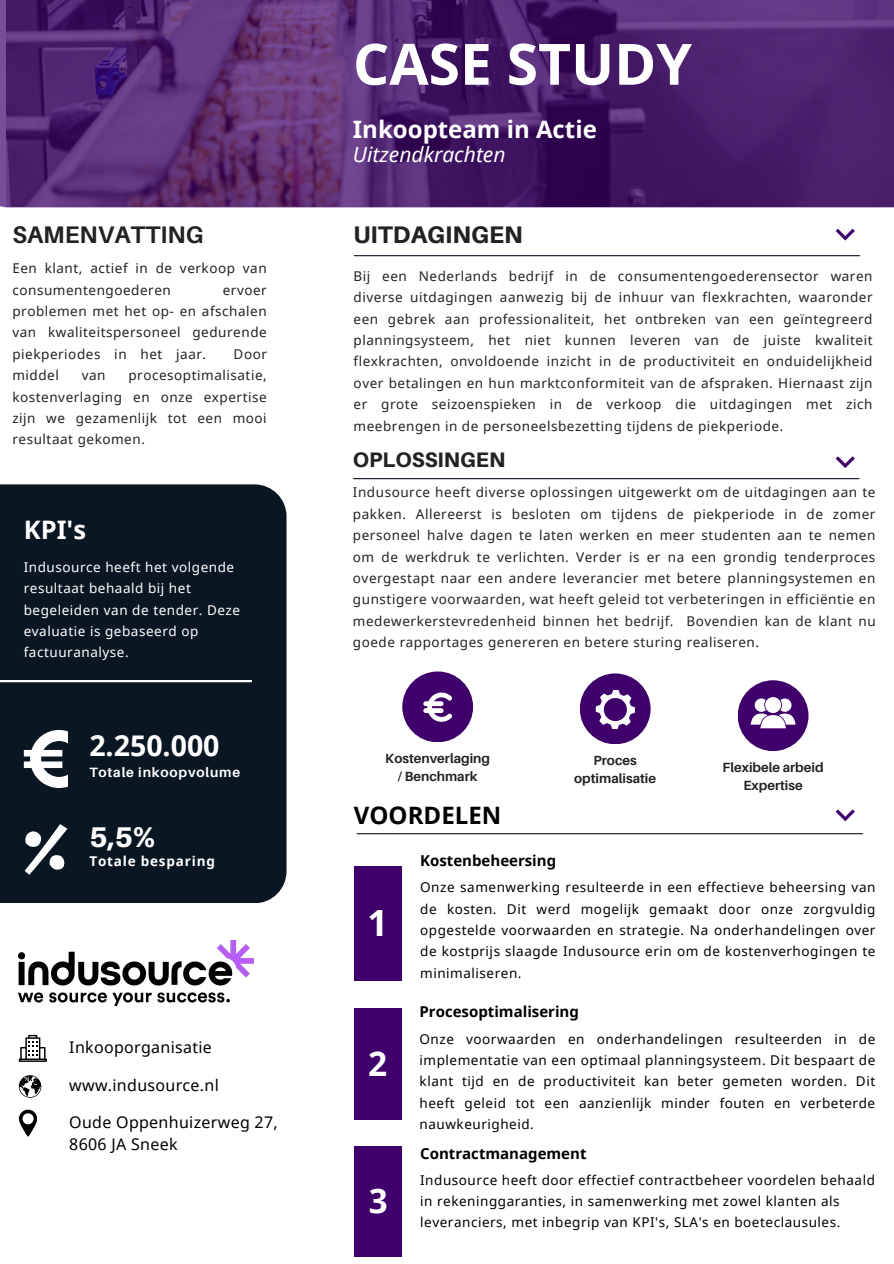
<style>
.page{position:relative;width:894px;height:1264px;background:#fff}
.page>*{position:absolute;margin:0;border:0;box-sizing:border-box;transform-origin:0 0}
.t1{font:700 57px "Noto Sans";color:#fff}
.t2{font:700 36.15px "Noto Sans";color:#fff}
.t3{font:700 33.45px "Noto Sans";color:#fff}
.t4{font:700 33.15px "Noto Sans";color:#fff}
.t5{font:700 28.5px "Noto Sans";color:#fff}
.t6{font:800 28.5px "Aileron";color:#fff}
.t7{font:700 25.5px "Noto Sans";color:#fff}
.t8{font:700 24px "Noto Sans";color:#fff}
.t9{font:700 24px "Aileron";color:#222}
.t10{font:800 24px "Aileron";color:#222}
.t11{font:700 24px "Noto Sans";color:#000}
.t12{font:italic 21px "Noto Sans";color:#fff}
.t13{font:800 21px "Aileron";color:#222}
.t14{font:16.05px/21.3px "Noto Sans";letter-spacing:.02em;color:#000}
.t15{font:700 15px "Noto Sans";color:#000}
.t16{font:13.5px/21.3px "Noto Sans";letter-spacing:.04em;color:#222;text-align:justify}
.t17{font:13.5px/21.3px "Noto Sans";letter-spacing:.04em;color:#000;text-align:justify}
.t18{font:13.5px/21.3px "Noto Sans";letter-spacing:.04em;color:#fff}
.t19{font:700 13.5px "Aileron";letter-spacing:.06em;color:#fff}
.t20{font:700 13.5px "Noto Sans";letter-spacing:.06em;color:#fff}
.t21{font:700 13.35px/18.1px "Aileron";color:#222;text-align:center}
</style>
<div class="page">
<svg style="left:19px;top:1109px;width:18px;height:27px"></svg>
<svg style="left:0;top:0;width:893px;height:207px;background:#50246f"></svg>
<div style="left:354px;top:865px;width:47px;height:115px;background:#40006b"></div>
<div style="left:354px;top:1008px;width:47px;height:111px;background:#40006b"></div>
<div style="left:354px;top:1146px;width:47px;height:110px;background:#40006b"></div>
<svg style="left:835px;top:809px;width:19px;height:12px"></svg>
<svg style="left:19px;top:1034px;width:28px;height:27px"></svg>
<svg style="left:19px;top:1075px;width:22px;height:22px"></svg>
<img style="left:19px;top:940px;width:234px;height:65px">
<div style="left:0;top:484px;width:286px;height:419px;background:#0b1623"></div>
<div style="left:402px;top:671px;width:71px;height:71px;background:#40006b;border-radius:50%"></div>
<div style="left:579px;top:673px;width:71px;height:71px;background:#40006b;border-radius:50%"></div>
<div style="left:737px;top:680px;width:71px;height:71px;background:#40006b;border-radius:50%"></div>
<svg style="left:835px;top:229px;width:19px;height:11px"></svg>
<svg style="left:835px;top:456px;width:19px;height:12px"></svg>
<svg style="left:423px;top:692px;width:28px;height:29px"></svg>
<svg style="left:595px;top:690px;width:39px;height:39px"></svg>
<svg style="left:750px;top:698px;width:45px;height:30px"></svg>
<div style="left:764px;top:697px;width:16px;height:16px;background:#fff;border-radius:50%"></div>
<hr style="left:357px;top:833px;width:505px;height:1px;background:#0b1623">
<hr style="left:353px;top:478px;width:505px;height:1px;background:#0b1623">
<hr style="left:354px;top:255px;width:505px;height:1px;background:#0b1623">
<svg style="left:24px;top:730px;width:44px;height:58px"></svg>
<svg style="left:25px;top:824px;width:42px;height:50px"></svg>
<hr style="left:0;top:680px;width:252px;height:2px;background:#fff">
<p class="t9" style="left:12px;top:220px;width:192px">SAMENVATTING</p>
<p class="t16" style="left:12px;top:257px;width:256px">Een klant, actief in de verkoop van consumentengoederen</p>
<p class="t16" style="left:12px;top:279px;width:256px;text-indent:210px">ervoer problemen met het op- en afschalen van kwaliteitspersoneel gedurende piekperiodes in het jaar.</p>
<p class="t16" style="left:233px;top:343px;width:35px">Door</p>
<p class="t16" style="left:12px;top:364px;width:256px;text-indent:116px">procesoptimalisatie, kostenverlaging en onze expertise zijn we gezamenlijk tot een mooi resultaat gekomen.</p>
<p class="t16" style="left:12px;top:364px;width:48px">middel</p>
<p class="t16" style="left:82px;top:364px;width:25px">van</p>
<p class="t7" style="left:24px;top:511px;width:64px">KPI's</p>
<p class="t18" style="left:24px;top:556px;width:218px">Indusource heeft het volgende resultaat behaald bij het begeleiden van de tender. Deze evaluatie is gebaseerd op factuuranalyse.</p>
<p class="t5" style="left:89px;top:725px;width:132px">2.250.000</p>
<p class="t19" style="left:89px;top:763px;width:152px">Totale inkoopvolume</p>
<p class="t6" style="left:89px;top:819px;width:67px">5,5%</p>
<p class="t20" style="left:89px;top:851px;width:127px">Totale besparing</p>
<p class="t14" style="left:69px;top:1036px;width:144px">Inkooporganisatie</p>
<p class="t14" style="left:69px;top:1074px;width:151px">www.indusource.nl</p>
<p class="t14" style="left:69px;top:1111px;width:210px">Oude Oppenhuizerweg 27,<br>8606 JA Sneek</p>
<h2 class="t1" style="left:353px;top:24px;width:340px">CASE STUDY</h2>
<p class="t8" style="left:353px;top:112px;width:245px">Inkoopteam in Actie</p>
<p class="t12" style="left:353px;top:140px;width:154px">Uitzendkrachten</p>
<p class="t10" style="left:353px;top:220px;width:170px">UITDAGINGEN</p>
<p class="t16" style="left:353px;top:265px;width:520px">Bij een Nederlands bedrijf in de consumentengoederensector waren diverse uitdagingen aanwezig bij de inhuur van flexkrachten, waaronder een gebrek aan professionaliteit, het ontbreken van een geïntegreerd planningsysteem, het niet kunnen leveren van de juiste kwaliteit flexkrachten, onvoldoende inzicht in de productiviteit en onduidelijkheid over betalingen en hun marktconformiteit van de afspraken. Hiernaast zijn er grote seizoenspieken in de verkoop die uitdagingen met zich meebrengen in de personeelsbezetting tijdens de piekperiode.</p>
<p class="t13" style="left:353px;top:446px;width:154px">OPLOSSINGEN</p>
<h6 class="t16" style="left:353px;top:481px;width:524px">Indusource heeft diverse oplossingen uitgewerkt om de uitdagingen aan te pakken. Allereerst is besloten om tijdens de piekperiode in de zomer personeel halve dagen te laten werken en meer studenten aan te nemen om de werkdruk te verlichten. Verder is er na een grondig tenderproces overgestapt naar een andere leverancier met betere planningsystemen en gunstigere voorwaarden, wat heeft geleid tot verbeteringen in efficiëntie en medewerkerstevredenheid binnen het bedrijf. Bovendien kan de klant nu goede rapportages genereren en betere sturing realiseren.</h6>
<h3 class="t21" style="left:385px;top:749px;width:106px">Kostenverlaging / Benchmark</h3>
<p class="t21" style="left:574px;top:751px;width:83px">Proces optimalisatie</p>
<p class="t21" style="left:722px;top:757px;width:102px">Flexibele arbeid<br>Expertise</p>
<p class="t11" style="left:354px;top:798px;width:149px">VOORDELEN</p>
<h1 class="t2" style="left:367px;top:897px;width:22px">1</h1>
<h5 class="t3" style="left:368px;top:1039px;width:21px">2</h5>
<h3 class="t4" style="left:369px;top:1177px;width:20px">3</h3>
<h4 class="t15" style="left:420px;top:850px;width:137px">Kostenbeheersing</h4>
<p class="t17" style="left:420px;top:876px;width:456px">Onze samenwerking resulteerde in een effectieve beheersing van de kosten. Dit werd mogelijk gemaakt door onze zorgvuldig opgestelde voorwaarden en strategie. Na onderhandelingen over de kostprijs slaagde Indusource erin om de kostenverhogingen te minimaliseren.</p>
<p class="t15" style="left:419px;top:1001px;width:161px">Procesoptimalisering</p>
<p class="t17" style="left:419px;top:1027px;width:457px">Onze voorwaarden en onderhandelingen resulteerden in de implementatie van een optimaal planningsysteem. Dit bespaart de klant tijd en de productiviteit kan beter gemeten worden. Dit heeft geleid tot een aanzienlijk minder fouten en verbeterde nauwkeurigheid.</p>
<p class="t15" style="left:420px;top:1142px;width:168px">Contractmanagement</p>
<h2 class="t17" style="left:420px;top:1168px;width:456px;text-align:left">Indusource heeft door effectief contractbeheer voordelen behaald in rekeninggaranties, in samenwerking met zowel klanten als leveranciers, met inbegrip van KPI's, SLA's en boeteclausules.</h2>
</div>
